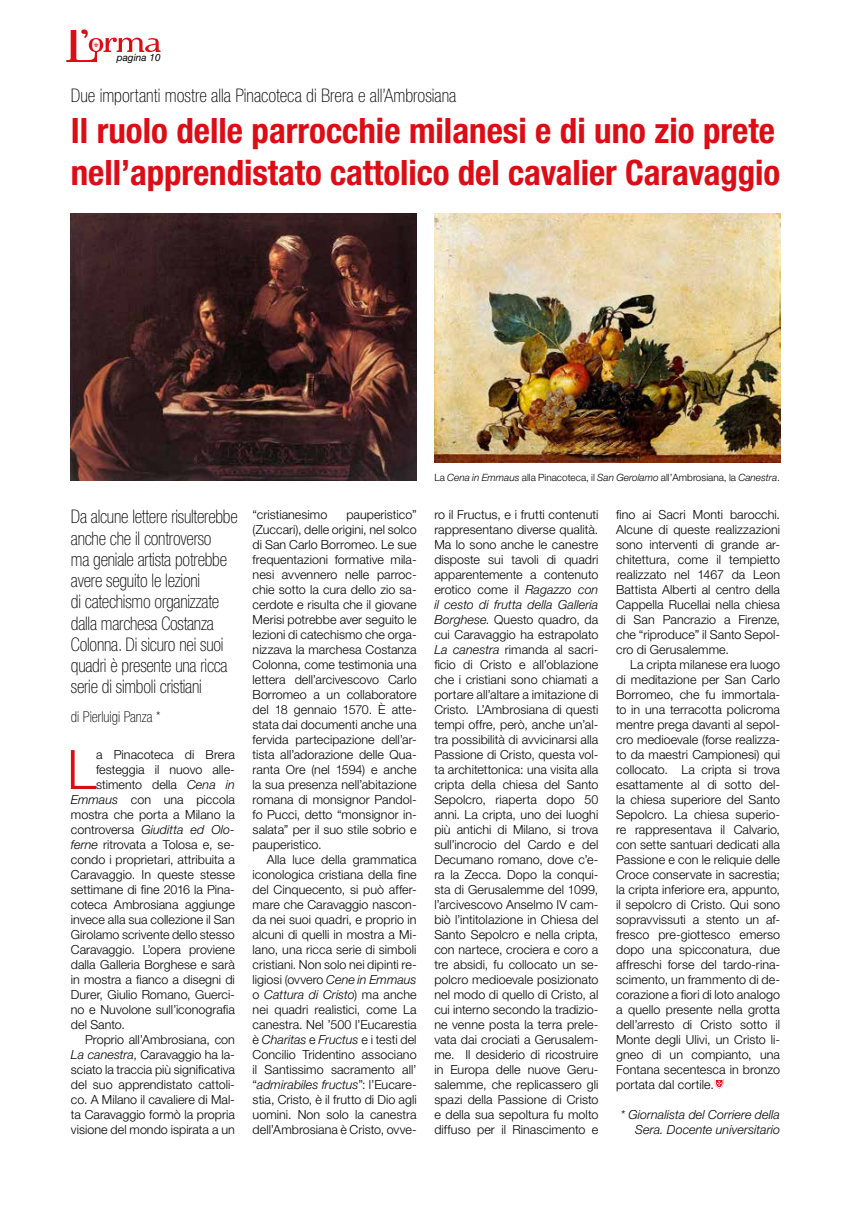
<style>
.page{position:relative;width:851px;height:1205px;background:#fff}
.page>*{position:absolute;margin:0;border:0;box-sizing:border-box;transform-origin:0 0}
.t1{font:300 54.5px "Helvetica Neue LT Std";color:#dc0d15}
.t2{font:700 condensed 35px/41.2px "Helvetica Neue LT Std";letter-spacing:-.005em;color:#dc0d15}
.t3{font:100 condensed 18.75px/21.2px "Helvetica Neue LT Std";letter-spacing:-.01em;color:#000;scale:.96 1}
.t4{font:100 condensed 18.75px "Helvetica Neue LT Std";letter-spacing:-.01em;color:#000}
.t5{font:100 condensed 15px "Helvetica Neue LT Std";color:#000}
.t6{font:300 12.5px/15px "Helvetica Neue LT Std";color:#000;text-align:justify}
.t7{font:italic 300 12.5px/15px "Helvetica Neue LT Std";letter-spacing:.005em;color:#000;text-align:right}
.t8{font:300 10px "Helvetica Neue LT Std";color:#000}
.t9{font:italic 10px "Helvetica Neue LT Std";color:#000}
.s1{font-style:italic}
.s2{font-style:normal}
</style>
<div class="page">
<svg style="left:66px;top:29px;width:94px;height:33px"></svg>
<img style="left:71px;top:213px;width:345px;height:267px">
<img style="left:434px;top:213px;width:346px;height:250px">
<svg style="left:714px;top:1079px;width:9px;height:9px"></svg>
<p class="t9" style="left:117px;top:52px;width:45px">pagina 10</p>
<h3 class="t4" style="left:71px;top:85px;width:387px">Due importanti mostre alla Pinacoteca di Brera e all’Ambrosiana</h3>
<h2 class="t2" style="left:71px;top:110px;width:710px">Il ruolo delle parrocchie milanesi e di uno zio prete nell’apprendistato cattolico del cavalier Caravaggio</h2>
<p class="t3" style="left:71px;top:506px;width:175px">Da alcune lettere risulterebbe anche che il controverso<br>ma geniale artista potrebbe avere seguito le lezioni<br>di catechismo organizzate dalla marchesa Costanza<br>Colonna. Di sicuro nei suoi quadri è presente una ricca serie di simboli cristiani</p>
<p class="t5" style="left:71px;top:708px;width:91px">di Pierluigi Panza *</p>
<h1 class="t1" style="left:67px;top:736px;width:31px">L</h1>
<p class="t6" style="left:96px;top:747px;width:140px">a Pinacoteca di Brera</p>
<p class="t6" style="left:96px;top:762px;width:140px">festeggia il nuovo alle-</p>
<p class="t6" style="left:96px;top:777px;width:140px">stimento della <span class="s1">Cena in</span></p>
<p class="t6" style="left:71px;top:792px;width:165px"><span class="s1">Emmaus</span> con una piccola</p>
<p class="t6" style="left:71px;top:807px;width:165px">mostra che porta a Milano la</p>
<p class="t7" style="left:71px;top:822px;width:165px"><span class="s2">controversa</span> Giuditta ed Olo-</p>
<p class="t6" style="left:71px;top:837px;width:165px"><span class="s1">ferne</span> ritrovata a Tolosa e, se-</p>
<p class="t6" style="left:71px;top:852px;width:165px">condo i proprietari, attribuita a</p>
<p class="t6" style="left:71px;top:867px;width:165px">Caravaggio. In queste stesse</p>
<p class="t6" style="left:71px;top:882px;width:165px">settimane di fine 2016 la Pina-</p>
<p class="t6" style="left:71px;top:897px;width:165px">coteca Ambrosiana aggiunge</p>
<p class="t6" style="left:71px;top:912px;width:165px">invece alla sua collezione il San</p>
<p class="t6" style="left:71px;top:927px;width:165px">Girolamo scrivente dello stesso</p>
<p class="t6" style="left:71px;top:942px;width:165px">Caravaggio. L’opera proviene</p>
<p class="t6" style="left:71px;top:957px;width:165px">dalla Galleria Borghese e sarà</p>
<p class="t6" style="left:71px;top:972px;width:165px">in mostra a fianco a disegni di</p>
<p class="t6" style="left:71px;top:987px;width:165px">Durer, Giulio Romano, Guerci-</p>
<p class="t6" style="left:71px;top:1002px;width:165px">no e Nuvolone sull’iconografia</p>
<p class="t6" style="left:71px;top:1017px;width:55px">del Santo.</p>
<p class="t6" style="left:85px;top:1032px;width:151px">Proprio all’Ambrosiana, con</p>
<p class="t6" style="left:71px;top:1047px;width:165px"><span class="s1">La canestra</span>, Caravaggio ha la-</p>
<p class="t6" style="left:71px;top:1062px;width:165px">sciato la traccia più significativa</p>
<p class="t6" style="left:71px;top:1077px;width:165px">del suo apprendistato cattoli-</p>
<p class="t6" style="left:71px;top:1092px;width:165px">co. A Milano il cavaliere di Mal-</p>
<p class="t6" style="left:71px;top:1107px;width:165px">ta Caravaggio formò la propria</p>
<p class="t6" style="left:71px;top:1122px;width:165px">visione del mondo ispirata a un</p>
<p class="t6" style="left:252px;top:507px;width:165px;text-indent:94px">pauperistico” (Zuccari), delle origini, nel solco di San Carlo Borromeo. Le sue frequentazioni formative mila&shy;nesi avvennero nelle parroc&shy;chie sotto la cura dello zio sa&shy;cerdote e risulta che il giovane Merisi potrebbe aver seguito le lezioni di catechismo che orga&shy;nizzava la marchesa Costanza Colonna, come testimonia una lettera dell’arcivescovo Carlo Borromeo a un collaboratore del 18 gennaio 1570. È atte&shy;stata dai documenti anche una fervida partecipazione dell’ar&shy;tista all’adorazione delle Qua&shy;ranta Ore (nel 1594) e anche la sua presenza nell’abitazione romana di monsignor Pandol&shy;fo Pucci, detto “monsignor in&shy;salata” per il suo stile sobrio e pauperistico.</p>
<p class="t6" style="left:252px;top:852px;width:165px;text-indent:14px">Alla luce della grammatica iconologica cristiana della fine del Cinquecento, si può affer&shy;mare che Caravaggio nascon&shy;da nei suoi quadri, e proprio in alcuni di quelli in mostra a Mi&shy;lano, una ricca serie di simboli cristiani. Non solo nei dipinti re&shy;ligiosi (ovvero <span class="s1">Cene in Emmaus </span>o <span class="s1">Cattura di Cristo</span>) ma anche nei quadri realistici, come La canestra. Nel ’500 l’Eucarestia è <span class="s1">Charitas</span> e <span class="s1">Fructus</span> e i testi del Concilio Tridentino associano il Santissimo sacramento all’ “<span class="s1">admirabiles fructus</span>”: l’Eucare&shy;stia, Cristo, è il frutto di Dio agli uomini. Non solo la canestra dell’Ambrosiana è Cristo, ovve-</p>
<p class="t6" style="left:252px;top:507px;width:76px">“cristianesimo</p>
<p class="t8" style="left:434px;top:471px;width:347px">La <span class="s1">Cena in Emmaus</span> alla Pinacoteca, il <span class="s1">San Gerolamo</span> all’Ambrosiana, la <span class="s1">Canestra</span>.</p>
<p class="t6" style="left:434px;top:507px;width:165px">ro il Fructus, e i frutti contenuti rappresentano diverse qualità.<br>Ma lo sono anche le canestre disposte sui tavoli di quadri apparentemente a contenuto erotico come il <span class="s1">Ragazzo con il cesto di frutta della Galleria Borghese</span>. Questo quadro, da cui Caravaggio ha estrapolato <span class="s1">La canestra</span> rimanda al sacri&shy;ficio di Cristo e all’oblazione che i cristiani sono chiamati a portare all’altare a imitazione di Cristo. L’Ambrosiana di questi tempi offre, però, anche un’al&shy;tra possibilità di avvicinarsi alla Passione di Cristo, questa vol&shy;ta architettonica: una visita alla cripta della chiesa del Santo Sepolcro, riaperta dopo 50 anni. La cripta, uno dei luoghi più antichi di Milano, si trova sull’incrocio del Cardo e del Decumano romano, dove c’e&shy;ra la Zecca. Dopo la conqui&shy;sta di Gerusalemme del 1099, l’arcivescovo Anselmo IV cam&shy;biò l’intitolazione in Chiesa del Santo Sepolcro e nella cripta, con nartece, crociera e coro a tre absidi, fu collocato un se&shy;polcro medioevale posizionato nel modo di quello di Cristo, al cui interno secondo la tradizio&shy;ne venne posta la terra prele&shy;vata dai crociati a Gerusalem&shy;me. Il desiderio di ricostruire in Europa delle nuove Geru&shy;salemme, che replicassero gli spazi della Passione di Cristo e della sua sepoltura fu molto diffuso per il Rinascimento e</p>
<p class="t6" style="left:616px;top:507px;width:165px">fino ai Sacri Monti barocchi.<br>Alcune di queste realizzazioni sono interventi di grande ar&shy;chitettura, come il tempietto realizzato nel 1467 da Leon Battista Alberti al centro della Cappella Rucellai nella chiesa di San Pancrazio a Firenze, che “riproduce” il Santo Sepol&shy;cro di Gerusalemme.</p>
<p class="t6" style="left:616px;top:657px;width:165px;text-indent:14px">La cripta milanese era luogo di meditazione per San Carlo Borromeo, che fu immortala&shy;to in una terracotta policroma mentre prega davanti al sepol&shy;cro medioevale (forse realizza&shy;to da maestri Campionesi) qui collocato. La cripta si trova esattamente al di sotto del&shy;la chiesa superiore del Santo Sepolcro. La chiesa superio&shy;re rappresentava il Calvario, con sette santuari dedicati alla Passione e con le reliquie delle Croce conservate in sacrestia; la cripta inferiore era, appunto, il sepolcro di Cristo. Qui sono sopravvissuti a stento un af&shy;fresco pre-giottesco emerso dopo una spicconatura, due affreschi forse del tardo-rina&shy;scimento, un frammento di de&shy;corazione a fiori di loto analogo a quello presente nella grotta dell’arresto di Cristo sotto il Monte degli Ulivi, un Cristo li&shy;gneo di un compianto, una Fontana secentesca in bronzo portata dal cortile.</p>
<p class="t7" style="left:620px;top:1107px;width:161px">* Giornalista del Corriere della<br>Sera. Docente universitario</p>
</div>
